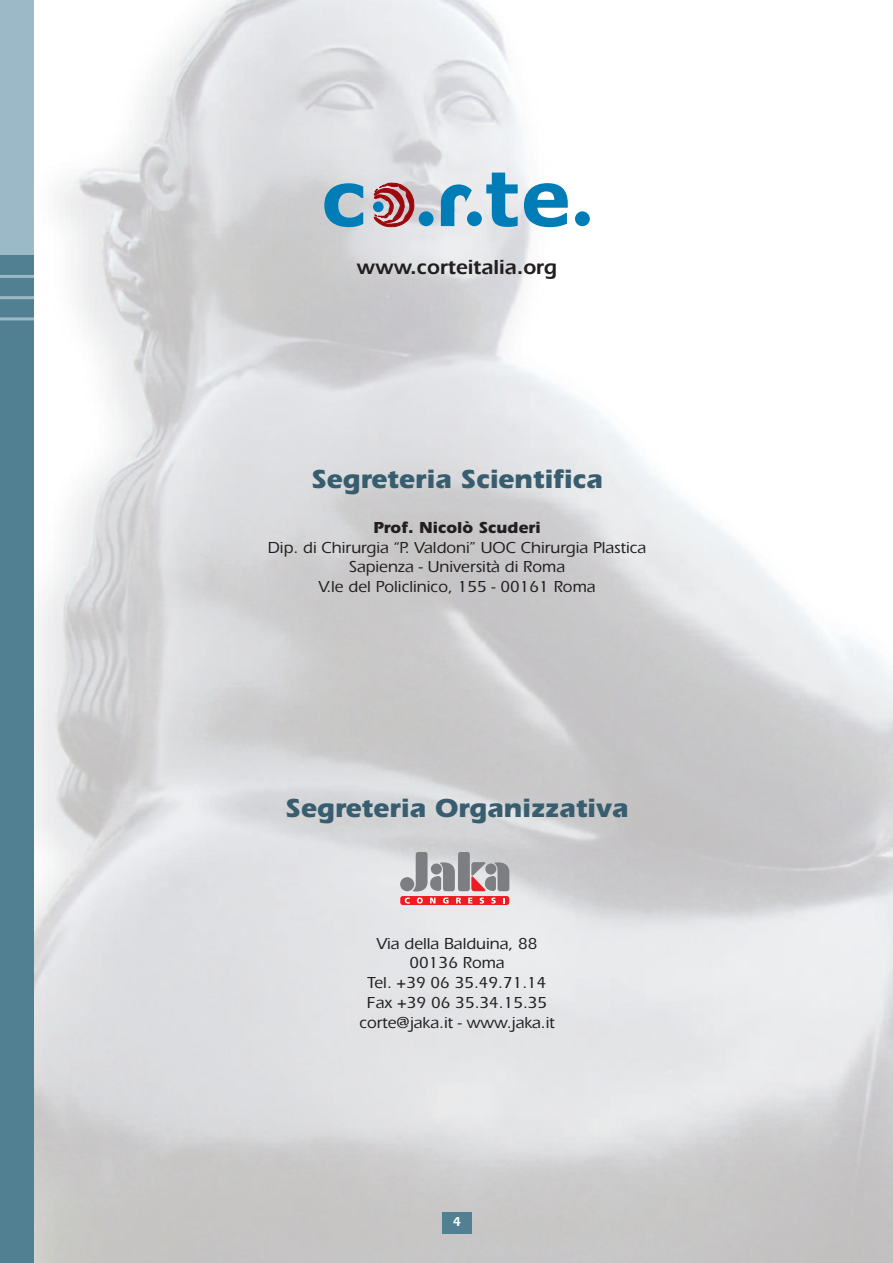
<style>
.page{position:relative;width:893px;height:1263px;background:#fff}
.page>*{position:absolute;margin:0;border:0;box-sizing:border-box;transform-origin:0 0}
.t1{font:700 27px "Itc Eras";color:#375d6e}
.t2{font:600 21px "Itc Eras";color:#231f20}
.t3{font:500 16.5px/19.8px "Itc Eras";color:#231f20;text-align:center}
.t4{font:700 16.5px "Itc Eras";color:#231f20}
.t5{font:600 13.5px "Itc Eras";color:#fff}
</style>
<div class="page">
<img style="left:34px;top:0;width:859px;height:1263px">
<div style="left:442px;top:1212px;width:30px;height:22px;background:#518093"></div>
<div style="left:0;top:0;width:34px;height:1263px;background:#518093"></div>
<div style="left:0;top:0;width:34px;height:255px;background:#9cb9c7"></div>
<hr style="left:0;top:275px;width:34px;height:3px;background:#9cb9c7">
<hr style="left:0;top:296px;width:34px;height:3px;background:#9cb9c7">
<hr style="left:0;top:317px;width:34px;height:3px;background:#9cb9c7">
<div style="left:400px;top:877px;width:14px;height:14px;background:#7c7e81;border-radius:50%"></div>
<svg style="left:413px;top:853px;width:96px;height:38px;background:#a49fa2"></svg>
<svg style="left:400px;top:896px;width:109px;height:9px"></svg>
<svg style="left:405px;top:897px;width:5px;height:6px"></svg>
<svg style="left:417px;top:897px;width:6px;height:6px"></svg>
<svg style="left:430px;top:898px;width:5px;height:5px"></svg>
<svg style="left:443px;top:897px;width:5px;height:6px"></svg>
<svg style="left:456px;top:898px;width:5px;height:5px"></svg>
<svg style="left:468px;top:898px;width:4px;height:5px"></svg>
<svg style="left:480px;top:897px;width:4px;height:6px"></svg>
<svg style="left:491px;top:897px;width:5px;height:6px"></svg>
<div style="left:419px;top:211px;width:15px;height:15px;background:#007cb6;border-radius:50%"></div>
<div style="left:467px;top:211px;width:15px;height:15px;background:#007cb6;border-radius:50%"></div>
<div style="left:575px;top:211px;width:15px;height:15px;background:#007cb6;border-radius:50%"></div>
<svg style="left:441px;top:184px;width:31px;height:42px"></svg>
<svg style="left:486px;top:173px;width:32px;height:54px;background:#65abcd"></svg>
<svg style="left:524px;top:183px;width:44px;height:44px"></svg>
<svg style="left:324px;top:183px;width:91px;height:44px;background:#9091a3"></svg>
<p class="t2" style="left:357px;top:260px;width:202px">www.corteitalia.org</p>
<h1 class="t1" style="left:311px;top:469px;width:293px">Segreteria Scientifica</h1>
<p class="t4" style="left:373px;top:521px;width:169px">Prof. Nicolò Scuderi</p>
<p class="t3" style="left:268px;top:539px;width:380px">Dip. di Chirurgia “P. Valdoni” UOC Chirurgia Plastica<br>Sapienza - Università di Roma<br>V.le del Policlinico, 155 - 00161 Roma</p>
<h1 class="t1" style="left:286px;top:798px;width:345px">Segreteria Organizzativa</h1>
<p class="t3" style="left:359px;top:935px;width:197px">Via della Balduina, 88<br>00136 Roma<br>Tel. +39 06 35.49.71.14<br>Fax +39 06 35.34.15.35 corte@jaka.it - www.jaka.it</p>
<p class="t5" style="left:453px;top:1217px;width:10px">4</p>
</div>
